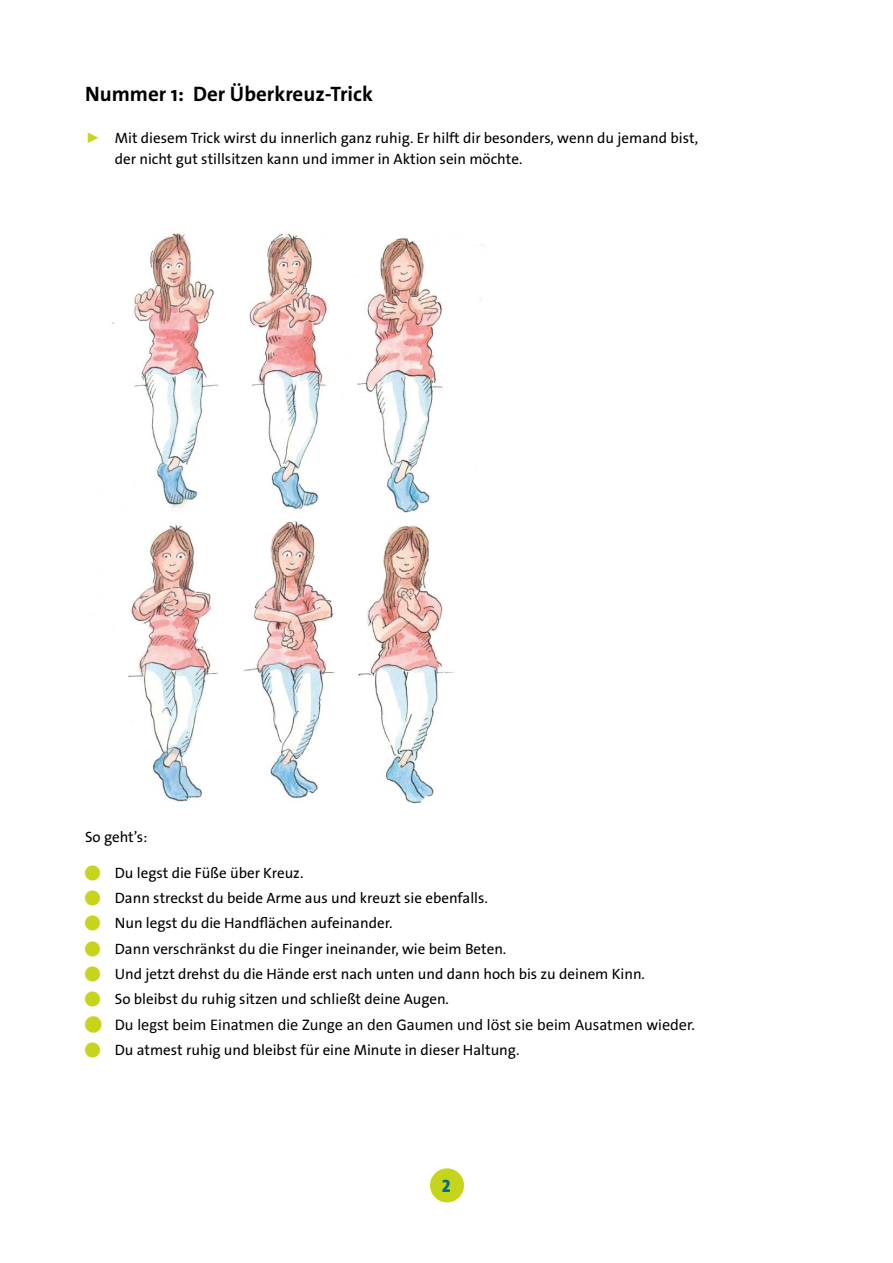
<style>
.page{position:relative;width:893px;height:1263px;background:#fff}
.page>*{position:absolute;margin:0;border:0;box-sizing:border-box;transform-origin:0 0}
.t1{font:700 21px "The Sans Os F";color:#000}
.t2{font:800 18px "The Sans Os F";color:#006e8e}
.t3{font:16.5px "Calibri";color:#000}
.t4{font:15px/21px "The Sans Os F";color:#000}
.s1{color:#c7d41c}
.s2{font-family:"The Sans Os F";color:#c7d41c}
</style>
<div class="page">
<div style="left:430px;top:1168px;width:34px;height:34px;background:#c7d41c;border-radius:50%"></div>
<img style="left:112px;top:232px;width:370px;height:571px">
<h1 class="t1" style="left:85px;top:80px;width:290px">Nummer 1: Der Überkreuz-Trick</h1>
<p class="t4" style="left:115px;top:128px;width:585px;text-indent:-30px"><span class="s1">▶</span> Mit diesem Trick wirst du innerlich ganz ruhig. Er hilft dir besonders, wenn du jemand bist, der nicht gut stillsitzen kann und immer in Aktion sein möchte.</p>
<p class="t4" style="left:85px;top:826px;width:64px">So geht’s:</p>
<p class="t4" style="left:85px;top:862px;width:220px"><span class="s1">●</span> Du legst die Füße über Kreuz.</p>
<p class="t4" style="left:85px;top:887px;width:404px"><span class="s1">●</span> Dann streckst du beide Arme aus und kreuzt sie ebenfalls.</p>
<p class="t4" style="left:85px;top:913px;width:309px"><span class="s1">●</span> Nun legst du die Handflächen aufeinander.</p>
<p class="t4" style="left:85px;top:938px;width:423px"><span class="s1">●</span> Dann verschränkst du die Finger ineinander, wie beim Beten.</p>
<p class="t4" style="left:85px;top:963px;width:561px"><span class="s1">●</span> Und jetzt drehst du die Hände erst nach unten und dann hoch bis zu deinem Kinn.</p>
<p class="t4" style="left:85px;top:988px;width:365px"><span class="s1">●</span> So bleibst du ruhig sitzen und schließt deine Augen.</p>
<p class="t3" style="left:85px;top:1014px;width:612px"><span class="s2">●</span> Du legst beim Einatmen die Zunge an den Gaumen und löst sie beim Ausatmen wieder.</p>
<p class="t4" style="left:85px;top:1040px;width:436px"><span class="s1">●</span> Du atmest ruhig und bleibst für eine Minute in dieser Haltung.</p>
<p class="t2" style="left:442px;top:1174px;width:10px">2</p>
</div>
